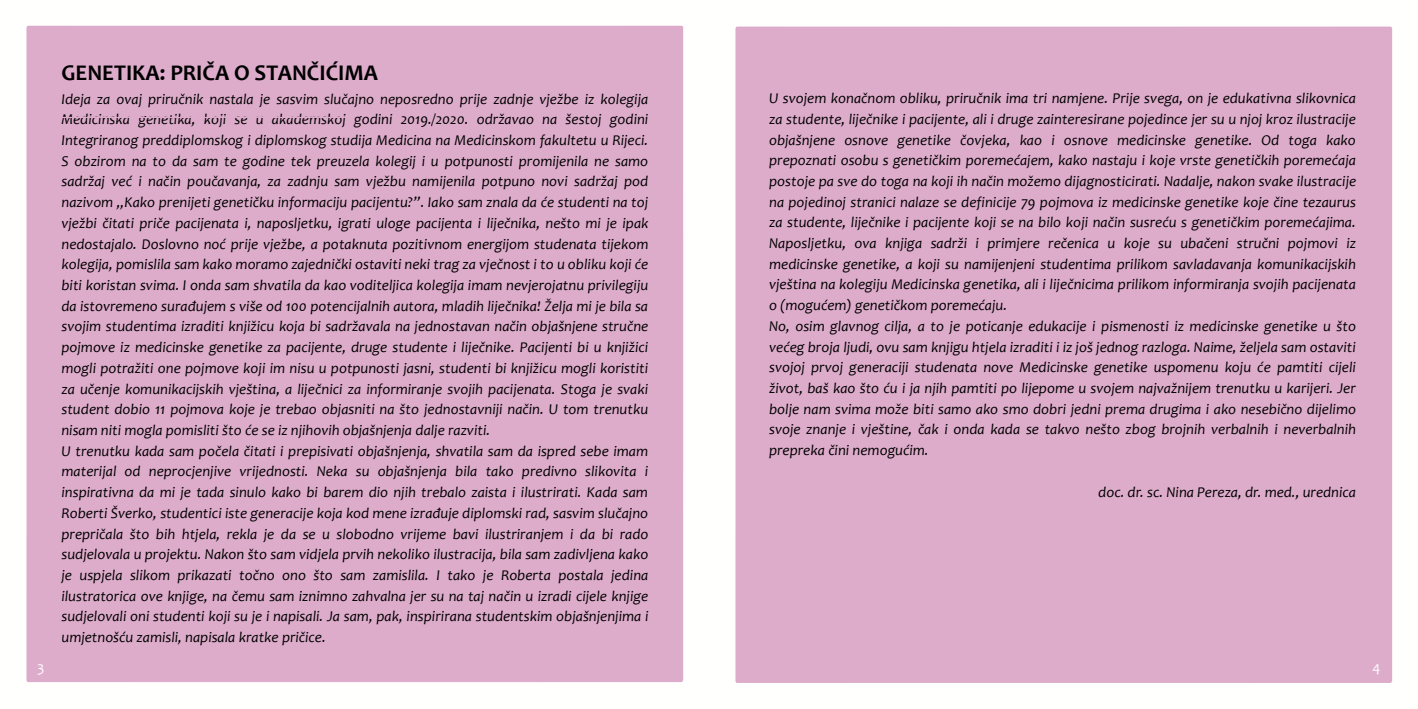
<style>
.page{position:relative;width:1418px;height:709px;background:#fff}
.page>*{position:absolute;margin:0;border:0;box-sizing:border-box;transform-origin:0 0}
.t1{font:700 22.5px "Candara";color:#000}
.t2{font:italic 15px/20.8px "Candara";color:#000}
.t3{font:15px "Candara";color:#fff}
</style>
<div class="page">
<div style="left:26px;top:118px;width:328px;height:118px;background:#deaccb"></div>
<div style="left:26px;top:236px;width:328px;height:118px;background:#deaccb"></div>
<div style="left:26px;top:354px;width:328px;height:119px;background:#deaccb"></div>
<div style="left:26px;top:473px;width:328px;height:118px;background:#deaccb"></div>
<div style="left:26px;top:591px;width:328px;height:92px;background:#deaccb"></div>
<div style="left:354px;top:25px;width:331px;height:93px;background:#deaccb"></div>
<div style="left:354px;top:118px;width:330px;height:118px;background:#deaccb"></div>
<div style="left:354px;top:236px;width:330px;height:118px;background:#deaccb"></div>
<div style="left:354px;top:354px;width:330px;height:118px;background:#deaccb"></div>
<div style="left:354px;top:472px;width:330px;height:119px;background:#deaccb"></div>
<div style="left:354px;top:591px;width:330px;height:92px;background:#deaccb"></div>
<div style="left:735px;top:26px;width:328px;height:92px;background:#deaccb"></div>
<div style="left:735px;top:118px;width:328px;height:118px;background:#deaccb"></div>
<div style="left:735px;top:236px;width:328px;height:118px;background:#deaccb"></div>
<div style="left:735px;top:354px;width:328px;height:118px;background:#deaccb"></div>
<div style="left:735px;top:472px;width:328px;height:119px;background:#deaccb"></div>
<div style="left:735px;top:591px;width:328px;height:92px;background:#deaccb"></div>
<div style="left:1063px;top:26px;width:331px;height:92px;background:#deaccb"></div>
<div style="left:1063px;top:118px;width:330px;height:118px;background:#deaccb"></div>
<div style="left:1063px;top:236px;width:330px;height:118px;background:#deaccb"></div>
<div style="left:1063px;top:354px;width:330px;height:118px;background:#deaccb"></div>
<div style="left:1063px;top:472px;width:330px;height:119px;background:#deaccb"></div>
<div style="left:1063px;top:591px;width:330px;height:92px;background:#deaccb"></div>
<p class="t3" style="left:37px;top:658px;width:9px">3</p>
<p class="t1" style="left:61px;top:59px;width:318px">GENETIKA: PRIČA O STANČIĆIMA</p>
<p class="t2" style="left:61px;top:88px;width:588px">Ideja za ovaj priručnik nastala je sasvim slučajno neposredno prije zadnje vježbe iz kolegija Medicinska genetika, koji se u akademskoj<br>Integriranog preddiplomskog i diplomskog studija Medicina na Medicinskom fakultetu u Rijeci.<br>S obzirom na to da sam te godine tek preuzela kolegij i u potpunosti promijenila ne samo sadržaj već i način poučavanja, za zadnju sam vježbu namijenila potpuno novi sadržaj pod nazivom „Kako prenijeti genetičku informaciju pacijentu?”. Iako sam znala da će studenti na toj vježbi čitati priče pacijenata i, naposljetku, igrati uloge pacijenta i liječnika, nešto mi je ipak nedostajalo. Doslovno noć prije vježbe, a potaknuta pozitivnom energijom studenata tijekom kolegija, pomislila sam kako moramo zajednički ostaviti neki trag za vječnost i to u obliku koji će biti koristan svima. I onda sam shvatila da kao voditeljica kolegija imam nevjerojatnu privilegiju da istovremeno surađujem s više od 100 potencijalnih autora, mladih liječnika! Želja mi je bila sa svojim studentima izraditi knjižicu koja bi sadržavala na jednostavan način objašnjene stručne p jo move iz medicinske genetike za p j</p>
<p class="t2" style="left:354px;top:109px;width:296px">godini 2019./2020. održavao na šestoj godini</p>
<p class="t2" style="left:61px;top:337px;width:588px;text-indent:232px">aci ente, druge studente i liječnike. Pacijenti bi u knjižici mogli potražiti one pojmove koji im nisu u potpunosti jasni, studenti bi knjižicu mogli koristiti za učenje komunikacijskih vještina, a liječnici za informiranje svojih pacijenata. Stoga je svaki student dobio 11 pojmova koje je trebao objasniti na što jednostavniji način. U tom trenutku nisam niti mogla pomisliti što će se iz njihovih objašnjenja dalje razviti.<br>U trenutku kada sam počela čitati i prepisivati objašnjenja, shvatila sam da ispred sebe imam materijal od neprocjenjive vrijednosti. Neka<br>inspirativna da mi je tada sinulo kako bi barem dio njih trebalo zaista i ilustrirati. Kada sam Roberti Šverko, studentici iste generacije koja kod mene izrađuje diplomski rad, sasvim slučajno prepričala što bih htjela, rekla je da se u slobodno vrijeme bavi ilustriranjem i da bi rado sudjelovala u projektu. Nakon što sam vidjela prvih nekoliko ilustracija, bila sam zadivljena kako je uspjela slikom prikazati točno ono što sam zamislila. I tako je Roberta postala jedina ilustratorica ove k ji</p>
<p class="t2" style="left:356px;top:461px;width:294px">su objašnjenja bila tako predivno slikovita i</p>
<p class="t2" style="left:175px;top:585px;width:147px">n ge, na čemu sam i i</p>
<p class="t2" style="left:373px;top:585px;width:261px">va na jer su na taj način u izra cij le e k ji</p>
<p class="t2" style="left:61px;top:585px;width:588px;text-indent:241px">zn mno zah l<br>sudjelovali oni studenti koji su je i napisali. Ja sam, pak, inspirirana studentskim objašnjenjima i umjetnošću zamisli, napisala kratke pričice.</p>
<p class="t2" style="left:560px;top:585px;width:13px">di</p>
<p class="t2" style="left:618px;top:585px;width:31px">n ge</p>
<p class="t2" style="left:769px;top:88px;width:588px">U svojem konačnom obliku, priručnik ima tri namjene. Prije svega, on je edukativna slikovnica za studente, liječnike i pacijente, ali i druge zainteresirane pojedince jer su u njoj kroz ilustracije objašnjene osnove genetike čovjeka, kao i<br>prepoznati osobu s genetičkim poremećajem, kako nastaju i koje vrste genetičkih poremećaja postoje pa sve do toga na koji ih način možemo dijagnosticirati. Nadalje, nakon svake ilustracije na pojedinoj stranici nalaze se definicije 79 pojmova iz medicinske genetike koje čine tezaurus za studente, liječnike i pacijente koji se na bilo koji način susreću s genetičkim poremećajima.<br>Naposljetku, ova knjiga sadrži i primjere rečenica u koje su ubačeni stručni pojmovi iz medicinske genetike, a koji su namijenjeni studentima prilikom savladavanja komunikacijskih vještina na kolegiju Medicinska genetika, ali i liječnicima prilikom informiranja svojih pacijenata o (mogućem) genetičkom poremećaju.<br>No, osim glavnog cilja, a to je poticanje edukacije i pismenosti iz medicinske genetike u što većeg broja ljudi, ovu sam knj gi u htjela izraditi i iz još jedno razloga. Naime, željela sam ostaviti svojoj prvoj generaciji studenata nove Medicinske genetike uspomenu koju će pamtiti cijeli život, baš kao što ću i ja njih pamtiti po lijepome u svojem najvažnijem trenutku u karijeri. Jer bolje nam svima može biti samo ako smo dobri jedni prema drugima i ako nesebično dijelimo svoje znanje i vještine, čak i onda kada se takvo nešto zbog brojnih verbalnih i neverbalnih prepreka čini nemogućim.</p>
<p class="t2" style="left:1063px;top:129px;width:293px">osnove medicinske genetike. Od toga kako</p>
<p class="t2" style="left:1130px;top:336px;width:9px">g</p>
<p class="t2" style="left:1098px;top:481px;width:259px">doc. dr. sc. Nina Pereza, dr. med., urednica</p>
<p class="t3" style="left:1372px;top:658px;width:9px">4</p>
</div>
